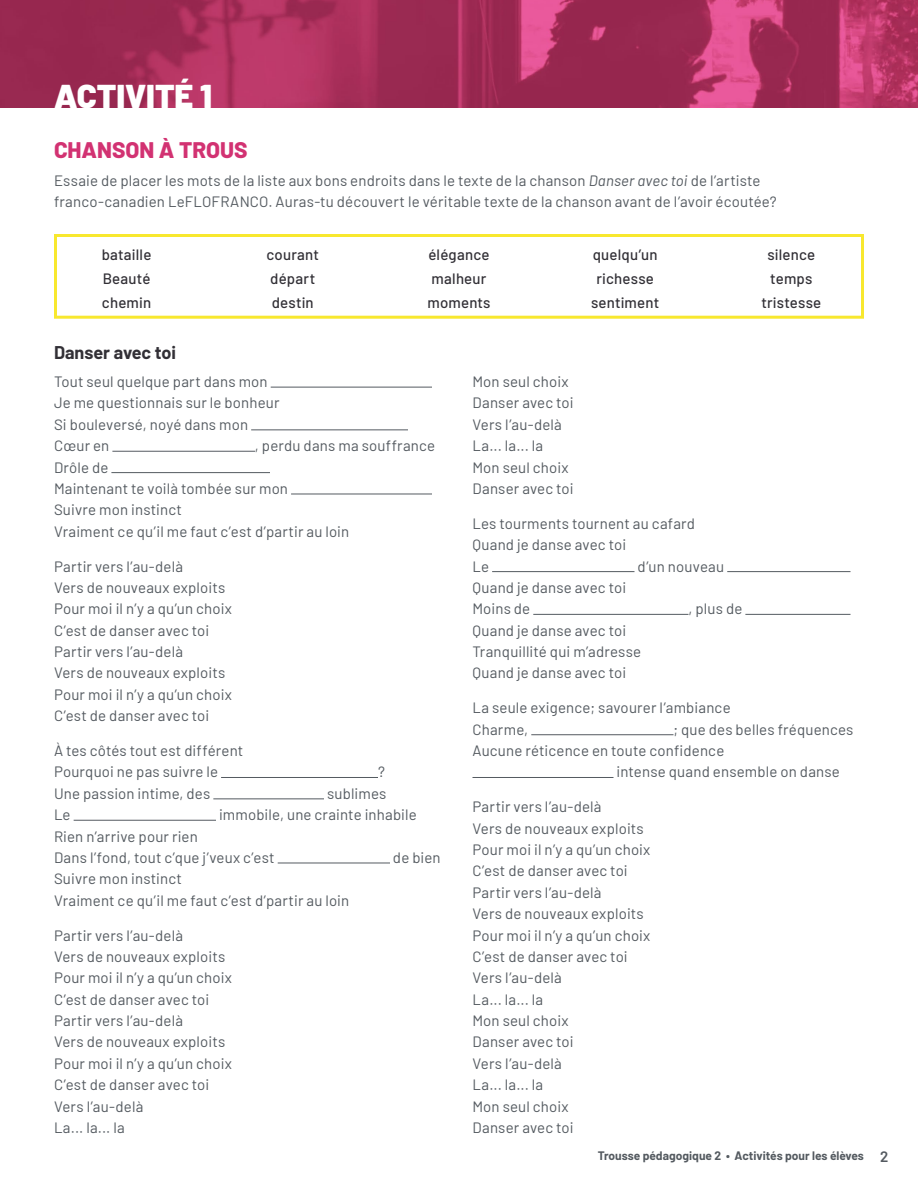
<style>
.page{position:relative;width:918px;height:1188px;background:#fff}
.page>*{position:absolute;margin:0;border:0;box-sizing:border-box;transform-origin:0 0}
.t1{font:900 33px "Barlow";color:#fff}
.t2{font:800 22.5px "Barlow";color:#d23272}
.t3{font:700 18px "Barlow";color:#323036}
.texte_courant{font:15px/21.5px "Barlow";letter-spacing:.01em;color:#545a60}
.texte_activites{font:500 15px "Barlow";letter-spacing:.015em;color:#323036}
.t4{font:700 12px "Barlow";color:#545a60}
.s1{font-style:italic}
.s2{font-weight:600;font-size:15px}
</style>
<div class="page">
<img style="left:0;top:0;width:918px;height:108px">
<hr style="left:271px;top:387px;width:161px;height:1px;background:#545a60">
<hr style="left:251px;top:429px;width:157px;height:1px;background:#545a60">
<hr style="left:112px;top:451px;width:143px;height:1px;background:#545a60">
<hr style="left:111px;top:472px;width:159px;height:1px;background:#545a60">
<hr style="left:291px;top:494px;width:141px;height:1px;background:#545a60">
<hr style="left:221px;top:777px;width:157px;height:1px;background:#545a60">
<hr style="left:213px;top:798px;width:111px;height:1px;background:#545a60">
<hr style="left:74px;top:820px;width:142px;height:1px;background:#545a60">
<hr style="left:278px;top:863px;width:112px;height:1px;background:#545a60">
<hr style="left:492px;top:571px;width:142px;height:1px;background:#545a60">
<hr style="left:727px;top:571px;width:123px;height:1px;background:#545a60">
<hr style="left:533px;top:614px;width:156px;height:1px;background:#545a60">
<hr style="left:745px;top:614px;width:106px;height:1px;background:#545a60">
<hr style="left:531px;top:734px;width:142px;height:1px;background:#545a60">
<hr style="left:472px;top:777px;width:142px;height:1px;background:#545a60">
<div style="left:54px;top:234px;width:810px;height:85px;border:3px solid #f8e82e"></div>
<h1 class="t1" style="left:54px;top:71px;width:159px">ACTIVITÉ 1</h1>
<h2 class="t2" style="left:54px;top:133px;width:195px">CHANSON À TROUS</h2>
<p class="texte_courant" style="left:54px;top:168px;width:724px">Essaie de placer les mots de la liste aux bons endroits dans le texte de la chanson <span class="s1">Danser avec toi</span> de l’artiste franco-canadien LeFLOFRANCO. Auras-tu découvert le véritable texte de la chanson avant de l’avoir écoutée?</p>
<p class="texte_activites" style="left:102px;top:244px;width:51px">bataille</p>
<p class="texte_activites" style="left:103px;top:268px;width:49px">Beauté</p>
<p class="texte_activites" style="left:102px;top:292px;width:51px">chemin</p>
<h3 class="t3" style="left:54px;top:339px;width:124px">Danser avec toi</h3>
<p class="texte_activites" style="left:267px;top:244px;width:54px">courant</p>
<p class="texte_activites" style="left:270px;top:268px;width:47px">départ</p>
<p class="texte_activites" style="left:272px;top:292px;width:43px">destin</p>
<p class="texte_activites" style="left:428px;top:244px;width:63px">élégance</p>
<p class="texte_activites" style="left:432px;top:268px;width:56px">malheur</p>
<p class="texte_activites" style="left:427px;top:292px;width:65px">moments</p>
<p class="texte_activites" style="left:593px;top:244px;width:66px">quelqu’un</p>
<p class="texte_activites" style="left:596px;top:268px;width:59px">richesse</p>
<p class="texte_activites" style="left:591px;top:292px;width:70px">sentiment</p>
<p class="texte_activites" style="left:767px;top:244px;width:49px">silence</p>
<p class="texte_activites" style="left:770px;top:268px;width:44px">temps</p>
<p class="texte_activites" style="left:761px;top:292px;width:61px">tristesse</p>
<p class="texte_courant" style="left:54px;top:370px;width:227px">Tout seul quelque part dans mon<br>Je me questionnais sur le bonheur<br>Si bouleversé, noyé dans mon<br>Cœur en</p>
<p class="texte_courant" style="left:255px;top:434px;width:182px">, perdu dans ma souffrance</p>
<p class="texte_courant" style="left:54px;top:455px;width:297px">Drôle de<br>Maintenant te voilà tombée sur mon<br>Suivre mon instinct<br>Vraiment ce qu’il me faut c’est d’partir au loin</p>
<p class="texte_courant" style="left:54px;top:554px;width:179px">Partir vers l’au-delà<br>Vers de nouveaux exploits<br>Pour moi il n’y a qu’un choix<br>C’est de danser avec toi<br>Partir vers l’au-delà<br>Vers de nouveaux exploits<br>Pour moi il n’y a qu’un choix<br>C’est de danser avec toi</p>
<p class="texte_courant" style="left:54px;top:739px;width:191px">À tes côtés tout est différent<br>Pourquoi ne pas suivre le</p>
<p class="texte_courant" style="left:378px;top:760px;width:8px">?</p>
<p class="texte_courant" style="left:54px;top:782px;width:158px">Une passion intime, des</p>
<p class="texte_courant" style="left:327px;top:782px;width:61px">sublimes</p>
<p class="texte_courant" style="left:54px;top:803px;width:18px">Le</p>
<p class="texte_courant" style="left:219px;top:803px;width:199px">immobile, une crainte inhabile</p>
<p class="texte_courant" style="left:54px;top:824px;width:222px">Rien n’arrive pour rien<br>Dans l’fond, tout c’que j’veux c’est</p>
<p class="texte_courant" style="left:393px;top:846px;width:49px">de bien</p>
<p class="texte_courant" style="left:54px;top:867px;width:297px">Suivre mon instinct<br>Vraiment ce qu’il me faut c’est d’partir au loin</p>
<p class="texte_courant" style="left:54px;top:923px;width:179px">Partir vers l’au-delà<br>Vers de nouveaux exploits<br>Pour moi il n’y a qu’un choix<br>C’est de danser avec toi<br>Partir vers l’au-delà<br>Vers de nouveaux exploits<br>Pour moi il n’y a qu’un choix<br>C’est de danser avec toi<br>Vers l’au-delà<br>La... la... la</p>
<p class="texte_courant" style="left:472px;top:370px;width:103px">Mon seul choix<br>Danser avec toi<br>Vers l’au-delà<br>La... la... la<br>Mon seul choix<br>Danser avec toi</p>
<p class="texte_courant" style="left:472px;top:512px;width:224px">Les tourments tournent au cafard<br>Quand je danse avec toi<br>Le</p>
<p class="texte_courant" style="left:638px;top:554px;width:88px">d’un nouveau</p>
<p class="texte_courant" style="left:472px;top:576px;width:155px">Quand je danse avec toi<br>Moins de</p>
<p class="texte_courant" style="left:688px;top:597px;width:55px">, plus de</p>
<p class="texte_courant" style="left:472px;top:619px;width:170px">Quand je danse avec toi<br>Tranquillité qui m’adresse<br>Quand je danse avec toi</p>
<p class="texte_courant" style="left:472px;top:696px;width:260px">La seule exigence; savourer l’ambiance<br>Charme,</p>
<p class="texte_courant" style="left:673px;top:717px;width:182px">; que des belles fréquences</p>
<p class="texte_courant" style="left:472px;top:739px;width:253px">Aucune réticence en toute confidence</p>
<p class="texte_courant" style="left:616px;top:760px;width:225px">intense quand ensemble on danse</p>
<p class="texte_courant" style="left:472px;top:795px;width:179px">Partir vers l’au-delà<br>Vers de nouveaux exploits<br>Pour moi il n’y a qu’un choix<br>C’est de danser avec toi<br>Partir vers l’au-delà<br>Vers de nouveaux exploits<br>Pour moi il n’y a qu’un choix<br>C’est de danser avec toi<br>Vers l’au-delà<br>La... la... la<br>Mon seul choix<br>Danser avec toi<br>Vers l’au-delà<br>La... la... la<br>Mon seul choix<br>Danser avec toi</p>
<p class="t4" style="left:598px;top:1147px;width:292px">Trousse pédagogique 2 • Activités pour les élèves <span class="s2">2</span></p>
</div>
